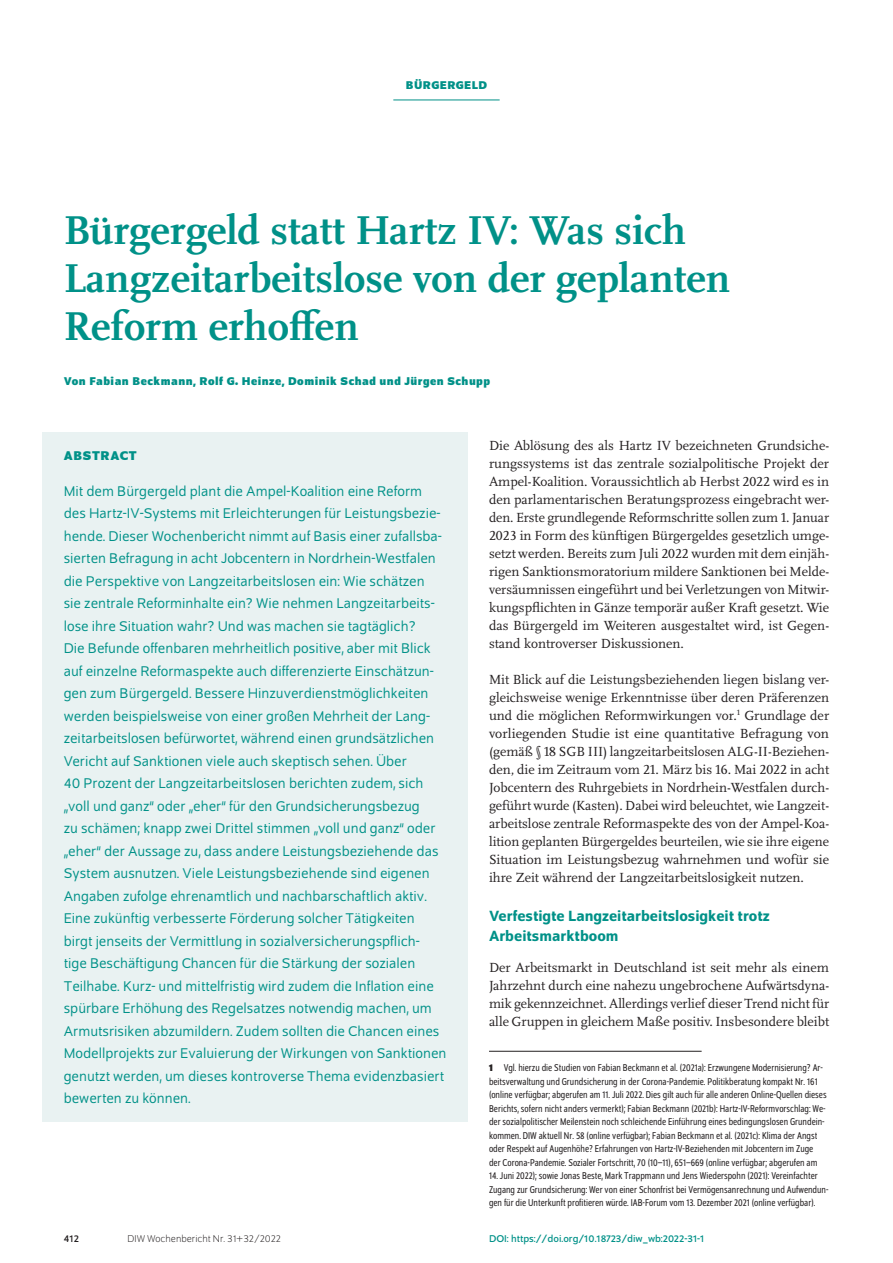
<style>
.page{position:relative;width:893px;height:1263px;background:#fff}
.page>*{position:absolute;margin:0;border:0;box-sizing:border-box;transform-origin:0 0}
.t1{font:700 42px/48px "Scala Pro";color:#009188}
.t2{font:500 15.75px/19.5px "Schumpeter";color:#009188}
.t3{font:15px/22.5px "Schumpeter Blond";color:#009188}
.t4{font:13.8px/18px "Scala Pro";color:#231f20;text-align:justify}
.t5{font:700 13.5px "Schumpeter";letter-spacing:.05em;color:#009188}
.t6{font:700 12px "Schumpeter";letter-spacing:.04em;color:#009188}
.t7{font:semi-condensed 10.5px/13.5px "Schumpeter Blond";color:#231f20}
.t8{font:10.5px "Schumpeter";color:#009188}
.t9{font:300 10.5px "Schumpeter";color:#231f20}
.t10{font:10.5px "Schumpeter";color:#231f20}
.s1{font-family:"Schumpeter";font-weight:700}
</style>
<div class="page">
<hr style="left:393px;top:100px;width:107px;height:1px;background:#009188">
<div style="left:43px;top:432px;width:425px;height:689px;background:#e9f2f2"></div>
<hr style="left:489px;top:1051px;width:213px;height:1px;background:#231f20">
<p class="t6" style="left:406px;top:79px;width:83px">BÜRGERGELD</p>
<h1 class="t1" style="left:64px;top:203px;width:668px">Bürgergeld statt Hartz IV: Was sich<br>Langzeitarbeitslose von der geplanten<br>Reform erhoffen</h1>
<p class="t6" style="left:64px;top:374px;width:428px">Von Fabian Beckmann, Rolf G. Heinze, Dominik Schad und Jürgen Schupp</p>
<p class="t5" style="left:64px;top:448px;width:75px">ABSTRACT</p>
<p class="t3" style="left:64px;top:480px;width:384px">Mit dem Bürgergeld plant die Ampel-Koalition eine Reform des Hartz-IV-Systems mit Erleichterungen für Leistungsbezie&shy;hende. Dieser Wochenbericht nimmt auf Basis einer zufallsba&shy;sierten Befragung in acht Jobcentern in Nordrhein-Westfalen die Perspektive von Langzeitarbeitslosen ein: Wie schätzen<br>sie zentrale Reforminhalte ein? Wie nehmen Langzeitarbeits&shy;lose ihre Situation wahr? Und was machen sie tagtäglich?<br>Die Befunde offenbaren mehrheitlich positive, aber mit Blick auf einzelne Reformaspekte auch differenzierte Einschätzun&shy;gen zum Bürgergeld. Bessere Hinzuverdienstmöglichkeiten werden beispielsweise von einer großen Mehrheit der Lang&shy;zeitarbeitslosen befürwortet, während einen grundsätzlichen Vericht auf Sanktionen viele auch skeptisch sehen. Über<br>40 Prozent der Langzeitarbeitslosen berichten zudem, sich „voll und ganz“ oder „eher“ für den Grundsicherungsbezug<br>zu schämen; knapp zwei Drittel stimmen „voll und ganz“ oder „eher“ der Aussage zu, dass andere Leistungsbeziehende das System ausnutzen. Viele Leistungsbeziehende sind eigenen Angaben zufolge ehrenamtlich und nachbarschaftlich aktiv.<br>Eine zukünftig verbesserte Förderung solcher Tätigkeiten birgt jenseits der Vermittlung in sozialversicherungspflich&shy;tige Beschäftigung Chancen für die Stärkung der sozialen Teilhabe. Kurz- und mittelfristig wird zudem die Inflation eine spürbare Erhöhung des Regelsatzes notwendig machen, um Armutsrisiken abzumildern. Zudem sollten die Chancen eines Modellprojekts zur Evaluierung der Wirkungen von Sanktionen genutzt werden, um dieses kontroverse Thema evidenzbasiert bewerten zu können.</p>
<p class="t4" style="left:489px;top:436px;width:342px">Die Ablösung des als Hartz IV bezeichneten Grundsiche&shy;rungssystems ist das zentrale sozialpolitische Projekt der Ampel-Koalition. Voraussichtlich ab Herbst 2022 wird es in den parlamentarischen Beratungsprozess eingebracht wer&shy;den. Erste grundlegende Reformschritte sollen zum 1. Januar 2023 in Form des künftigen Bürgergeldes gesetzlich umge&shy;setzt werden. Bereits zum Juli 2022 wurden mit dem einjäh&shy;rigen Sanktionsmoratorium mildere Sanktionen bei Melde&shy;versäumnissen eingeführt und bei Verletzungen von Mitwir&shy;kungspflichten in Gänze temporär außer Kraft gesetzt. Wie das Bürgergeld im Weiteren ausgestaltet wird, ist Gegen&shy;stand kontroverser Diskussionen.</p>
<p class="t4" style="left:489px;top:670px;width:342px">Mit Blick auf die Leistungsbeziehenden liegen bislang ver&shy;gleichsweise wenige Erkenntnisse über deren Präferenzen und die möglichen Reformwirkungen vor.<sup>1</sup> Grundlage der vorliegenden Studie ist eine quantitative Befragung von (gemäß § 18 SGB III) langzeitarbeitslosen ALG-II-Beziehen&shy;den, die im Zeitraum vom 21. März bis 16. Mai 2022 in acht Jobcentern des Ruhrgebiets in Nordrhein-Westfalen durch&shy;geführt wurde (Kasten). Dabei wird beleuchtet, wie Langzeit&shy;arbeitslose zentrale Reformaspekte des von der Ampel-Koa&shy;lition geplanten Bürgergeldes beurteilen, wie sie ihre eigene Situation im Leistungsbezug wahrnehmen und wofür sie ihre Zeit während der Langzeitarbeitslosigkeit nutzen.</p>
<p class="t2" style="left:489px;top:906px;width:282px">Verfestigte Langzeitarbeitslosigkeit trotz<br>Arbeitsmarktboom</p>
<p class="t4" style="left:489px;top:958px;width:342px">Der Arbeitsmarkt in Deutschland ist seit mehr als einem Jahrzehnt durch eine nahezu ungebrochene Aufwärtsdyna&shy;mik gekennzeichnet. Allerdings verlief dieser Trend nicht für alle Gruppen in gleichem Maße positiv. Insbesondere bleibt</p>
<p class="t7" style="left:489px;top:1061px;width:339px"><span class="s1">1</span> Vgl. hierzu die Studien von Fabian Beckmann et al. (2021a): Erzwungene Modernisierung? Ar&shy;beitsverwaltung und Grundsicherung in der Corona-Pandemie. Politikberatung kompakt Nr. 161 (online verfügbar; abgerufen am 11. Juli 2022. Dies gilt auch für alle anderen Online-Quellen dieses Berichts, sofern nicht anders vermerkt); Fabian Beckmann (2021b): Hartz-IV-Reformvorschlag: We&shy;der sozialpolitischer Meilenstein noch schleichende Einführung eines bedingungslosen Grundein&shy;kommen. DIW aktuell Nr. 58 (online verfügbar); Fabian Beckmann et al. (2021c): Klima der Angst oder Respekt auf Augenhöhe? Erfahrungen von Hartz-IV-Beziehenden mit Jobcentern im Zuge der Corona-Pandemie. Sozialer Fortschritt, 70 (10–11), 651–669 (online verfügbar; abgerufen am</p>
<p class="t7" style="left:489px;top:1169px;width:341px">14. Juni 2022); sowie Jonas Beste, Mark Trappmann und Jens Wiederspohn (2021): Vereinfachter<br>Zugang zur Grundsicherung: Wer von einer Schonfrist bei Vermögensanrechnung und Aufwendun&shy;gen für die Unterkunft profitieren würde. IAB-Forum vom 13. Dezember 2021 (online verfügbar).</p>
<p class="t10" style="left:64px;top:1233px;width:17px">412</p>
<p class="t9" style="left:128px;top:1234px;width:155px">DIW Wochenbericht Nr. 31+32/2022</p>
<p class="t8" style="left:489px;top:1233px;width:217px">DOI: https://doi.org/10.18723/diw_wb:2022-31-1</p>
</div>
